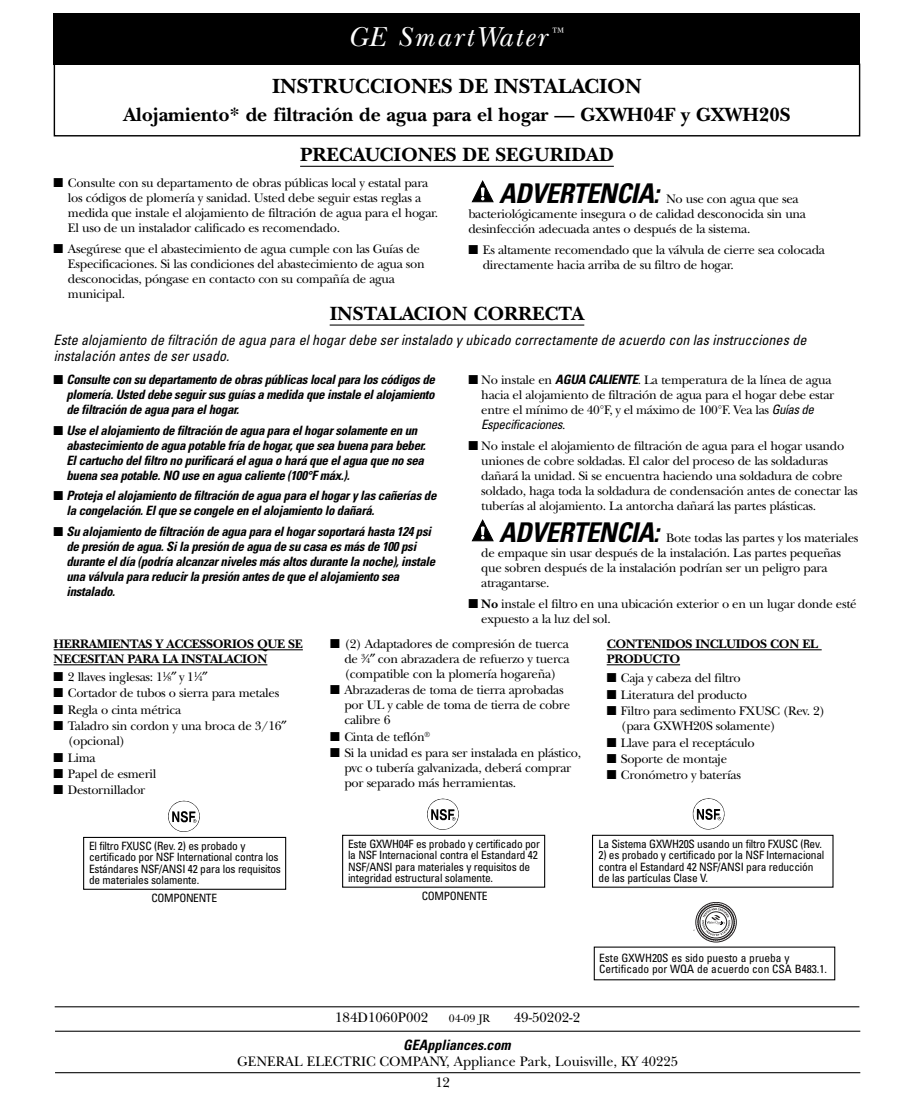
<style>
.page{position:relative;width:918px;height:1107px;background:#fff}
.page>*{position:absolute;margin:0;border:0;box-sizing:border-box;transform-origin:0 0}
.t1{font:italic 28.65px "New Baskerville";letter-spacing:.075em;color:#fff}
.t2{font:700 21.45px "New Baskerville";color:#000}
.t3{font:700 19.95px "New Baskerville";color:#000}
.t4{font:italic condensed 14.25px/16.5px "Univers";color:#000}
.t5{font:14.25px "New Baskerville";color:#000}
.t6{font:italic 700 condensed 14.25px "Univers";color:#000}
.t7{font:12.9px/15px "New Baskerville";letter-spacing:-.025em;color:#000}
.t8{font:italic 700 condensed 12.9px/15px "Univers";letter-spacing:-.025em;color:#000}
.t9{font:700 12.9px/15px "New Baskerville";letter-spacing:-.025em;color:#000}
.t10{font:italic condensed 12.9px "Univers";color:#000}
.t11{font:condensed 11.4px/11.4px "Univers";letter-spacing:-.02em;color:#000}
.t12{font:condensed 11.4px/11.4px "Univers";color:#000}
.t13{font:11.4px "New Baskerville";color:#000}
.s1{font-family:"Univers LT Std";font-weight:700;font-style:italic;font-stretch:condensed;font-size:27.15px}
.s2{font-family:"Univers";font-weight:700;font-style:italic;font-stretch:condensed}
.s3{font-family:"Univers";font-style:italic;font-stretch:condensed}
.s4{font-family:"New Baskerville";font-style:normal;font-stretch:normal}
.s5{font-weight:700}
.s6{font-size:7.65px}
</style>
<div class="page">
<hr style="left:54px;top:649px;width:249px;height:1px;background:#000">
<hr style="left:54px;top:664px;width:213px;height:1px;background:#000">
<hr style="left:607px;top:649px;width:215px;height:1px;background:#000">
<hr style="left:607px;top:664px;width:73px;height:1px;background:#000">
<div style="left:54px;top:64px;width:806px;height:73px;border:1px solid #000"></div>
<div style="left:54px;top:14px;width:806px;height:51px;background:#000"></div>
<hr style="left:55px;top:1031px;width:805px;height:1px;background:#000">
<hr style="left:55px;top:1072px;width:805px;height:1px;background:#000">
<hr style="left:55px;top:1006px;width:804px;height:1px;background:#000">
<hr style="left:300px;top:166px;width:314px;height:1px;background:#000">
<svg style="left:471px;top:180px;width:23px;height:23px"></svg>
<hr style="left:330px;top:325px;width:254px;height:1px;background:#000">
<svg style="left:471px;top:519px;width:23px;height:23px"></svg>
<div style="left:342px;top:835px;width:203px;height:53px;border:1px solid #000"></div>
<div style="left:592px;top:835px;width:242px;height:53px;border:1px solid #000"></div>
<svg style="left:427px;top:798px;width:32px;height:32px"></svg>
<svg style="left:692px;top:798px;width:33px;height:32px"></svg>
<div style="left:83px;top:837px;width:203px;height:53px;border:1px solid #000"></div>
<svg style="left:168px;top:800px;width:32px;height:32px"></svg>
<div style="left:696px;top:902px;width:40px;height:40px;border:1px solid #231f20;border-radius:50%"></div>
<svg style="left:694px;top:903px;width:41px;height:38px"></svg>
<h1 class="t1" style="left:347px;top:27px;width:216px">GE SmartWater <sup>™</sup></h1>
<h2 class="t2" style="left:272px;top:78px;width:371px">INSTRUCCIONES DE INSTALACION</h2>
<h3 class="t3" style="left:123px;top:107px;width:669px">Alojamiento* de filtración de agua para el hogar — GXWH04F y GXWH20S</h3>
<h3 class="t3" style="left:300px;top:148px;width:315px">PRECAUCIONES DE SEGURIDAD</h3>
<p class="t7" style="left:68px;top:177px;width:372px;text-indent:-14px">■ Consulte con su departamento de obras públicas local y estatal para los códigos de plomería y sanidad. Usted debe seguir estas reglas a medida que instale el alojamiento de filtración de agua para el hogar.<br>El uso de un instalador calificado es recomendado.</p>
<p class="t7" style="left:68px;top:243px;width:358px;text-indent:-14px">■ Asegúrese que el abastecimiento de agua cumple con las Guías de Especificaciones. Si las condiciones del abastecimiento de agua son desconocidas, póngase en contacto con su compañía de agua municipal.</p>
<p class="t7" style="left:468px;top:193px;width:339px;text-indent:31px"><span class="s1">ADVERTENCIA:</span> No use con agua que sea bacteriológicamente insegura o de calidad desconocida sin una desinfección adecuada antes o después de la sistema.</p>
<p class="t7" style="left:483px;top:244px;width:344px;text-indent:-14px">■ Es altamente recomendado que la válvula de cierre sea colocada directamente hacia arriba de su filtro de hogar.</p>
<h3 class="t3" style="left:330px;top:307px;width:256px">INSTALACION CORRECTA</h3>
<p class="t4" style="left:54px;top:333px;width:757px">Este alojamiento de filtración de agua para elhogardebe serinstalado y ubicado correctamente de acuerdo con las instrucciones de instalación antes de serusado.</p>
<p class="t8" style="left:67px;top:373px;width:373px;text-align:justify;text-indent:-13px">■ Consulte con su departamento de obras públicas localpara los códigos de plomería.Usted debe seguirsus guías a medida que instale elalojamiento de filtración de agua para elhogar.</p>
<p class="t8" style="left:67px;top:424px;width:363px;text-indent:-13px">■ Use elalojamiento de filtración de agua para elhogarsolamente en un abastecimiento de agua potable fría de hogar,que sea buena para beber.<br>Elcartucho delfiltro no purificará elagua o hará que elagua que no sea buena sea potable.NO use en agua caliente (100°F máx.).</p>
<p class="t8" style="left:67px;top:490px;width:374px;text-indent:-13px">■ Proteja elalojamiento de filtración de agua para elhogary las cañerías de la congelación.Elque se congele en elalojamiento lo dañará.</p>
<p class="t8" style="left:67px;top:525px;width:373px;text-indent:-13px">■ Su alojamiento de filtración de agua para elhogarsoportará hasta 124 psi de presión de agua.Sila presión de agua de su casa es más de 100 psi durante eldía (podría alcanzarniveles más altos durante la noche),instale una válvula para reducirla presión antes de que elalojamiento sea instalado.</p>
<p class="t7" style="left:481px;top:374px;width:355px;text-indent:-13px">■ No instale en <span class="s2">AGUA CALIENTE</span>. La temperatura de la línea de agua hacia el alojamiento de filtración de agua para el hogar debe estar entre el mínimo de 40°F, y el máximo de 100°F. Vea las <span class="s3">Guíasde</span></p>
<p class="t10" style="left:481px;top:420px;width:86px">Especificaciones<span class="s4">.</span></p>
<p class="t7" style="left:481px;top:440px;width:378px;text-indent:-13px">■ No instale el alojamiento de filtración de agua para el hogar usando uniones de cobre soldadas. El calor del proceso de las soldaduras dañará la unidad. Si se encuentra haciendo una soldadura de cobre soldado, haga toda la soldadura de condensación antes de conectar las tuberías al alojamiento. La antorcha dañará las partes plásticas.</p>
<p class="t7" style="left:481px;top:532px;width:379px;text-indent:18px"><span class="s1">ADVERTENCIA:</span> Bote todas las partes y los materiales de empaque sin usar después de la instalación. Las partes pequeñas que sobren después de la instalación podrían ser un peligro para atragantarse.</p>
<p class="t7" style="left:481px;top:598px;width:377px;text-indent:-13px">■ <span class="s5">No</span> instale el filtro en una ubicación exterior o en un lugar donde esté expuesto a la luz del sol.</p>
<p class="t9" style="left:54px;top:638px;width:251px">HERRAMIENTAS Y ACCESSORIOS QUE SE<br>NECESITAN PARA LA INSTALACION</p>
<p class="t7" style="left:54px;top:671px;width:150px">■ 2 llaves inglesas: 1<sup>1</sup>⁄<span class="s6">8</span> y 1<sup>1</sup>⁄<span class="s6">4</span></p>
<p class="t7" style="left:54px;top:687px;width:227px">■ Cortador de tubos o sierra para metales</p>
<p class="t7" style="left:54px;top:703px;width:129px">■ Regla o cinta métrica</p>
<p class="t7" style="left:68px;top:720px;width:215px;text-indent:-14px">■ Taladro sin cordon y una broca de 3/16 (opcional)</p>
<p class="t7" style="left:54px;top:751px;width:44px">■ Lima</p>
<p class="t7" style="left:54px;top:768px;width:104px">■ Papel de esmeril</p>
<p class="t7" style="left:54px;top:784px;width:93px">■ Destornillador</p>
<p class="t11" style="left:89px;top:841px;width:194px">El filtro FXUSC (Rev. 2) es probado y certificado por NSF International contra los Estándares NSF/ANSI 42 para los requisitos de materiales solamente.</p>
<p class="t11" style="left:152px;top:894px;width:67px">COMPONENTE</p>
<p class="t7" style="left:344px;top:638px;width:227px;text-align:justify;text-indent:-14px">■ (2) Adaptadores de compresión de tuerca de <sup>3</sup>⁄<span class="s6">4</span> con abrazadera de refuerzo y tuerca (compatible con la plomería hogareña)</p>
<p class="t7" style="left:344px;top:684px;width:227px;text-indent:-14px">■ Abrazaderas de toma de tierra aprobadas por UL y cable de toma de tierra de cobre calibre 6</p>
<p class="t7" style="left:330px;top:731px;width:102px">■ Cinta de teflón<sup>®</sup></p>
<p class="t7" style="left:344px;top:747px;width:238px;text-indent:-14px">■ Si la unidad es para ser instalada en plástico, pvc o tubería galvanizada, deberá comprar por separado más herramientas.</p>
<p class="t9" style="left:607px;top:638px;width:213px">CONTENIDOS INCLUIDOS CON EL<br>PRODUCTO</p>
<p class="t7" style="left:607px;top:672px;width:136px">■ Caja y cabeza del filtro</p>
<p class="t7" style="left:607px;top:688px;width:142px">■ Literatura del producto</p>
<p class="t7" style="left:621px;top:705px;width:206px;text-indent:-14px">■ Filtro para sedimento FXUSC (Rev. 2) (para GXWH20S solamente)</p>
<p class="t7" style="left:607px;top:736px;width:150px">■ Llave para el receptáculo</p>
<p class="t7" style="left:607px;top:753px;width:122px">■ Soporte de montaje</p>
<p class="t7" style="left:607px;top:769px;width:136px">■ Cronómetro y baterías</p>
<p class="t11" style="left:348px;top:839px;width:193px">Este GXWH04F es probado y certificado por la NSF Internacional contra el Estandard 42<br>NSF/ANSI para materiales y requisitos de integridad estructural solamente.</p>
<p class="t11" style="left:422px;top:891px;width:67px">COMPONENTE</p>
<p class="t11" style="left:599px;top:839px;width:225px">La Sistema GXWH20S usando un filtro FXUSC (Rev.</p>
<p class="t11" style="left:599px;top:850px;width:227px">2) es probado y certificado por la NSF Internacional contra el Estandard 42 NSF/ANSI para reducción de las partículas Clase V.</p>
<p class="t12" style="left:599px;top:953px;width:229px">Este GXWH20S es sido puesto a prueba y<br>Certificado por WQA de acuerdo con CSA B483.1.</p>
<p class="t5" style="left:335px;top:1012px;width:95px">184D1060P002</p>
<p class="t13" style="left:449px;top:1014px;width:43px">04-09 JR</p>
<p class="t5" style="left:514px;top:1012px;width:68px">49-50202-2</p>
<p class="t6" style="left:403px;top:1040px;width:112px">GEAppliances.com</p>
<p class="t5" style="left:237px;top:1057px;width:442px">GENERAL ELECTRIC COMPANY, Appliance Park, Louisville, KY 40225</p>
<p class="t5" style="left:436px;top:1077px;width:16px">12</p>
</div>
